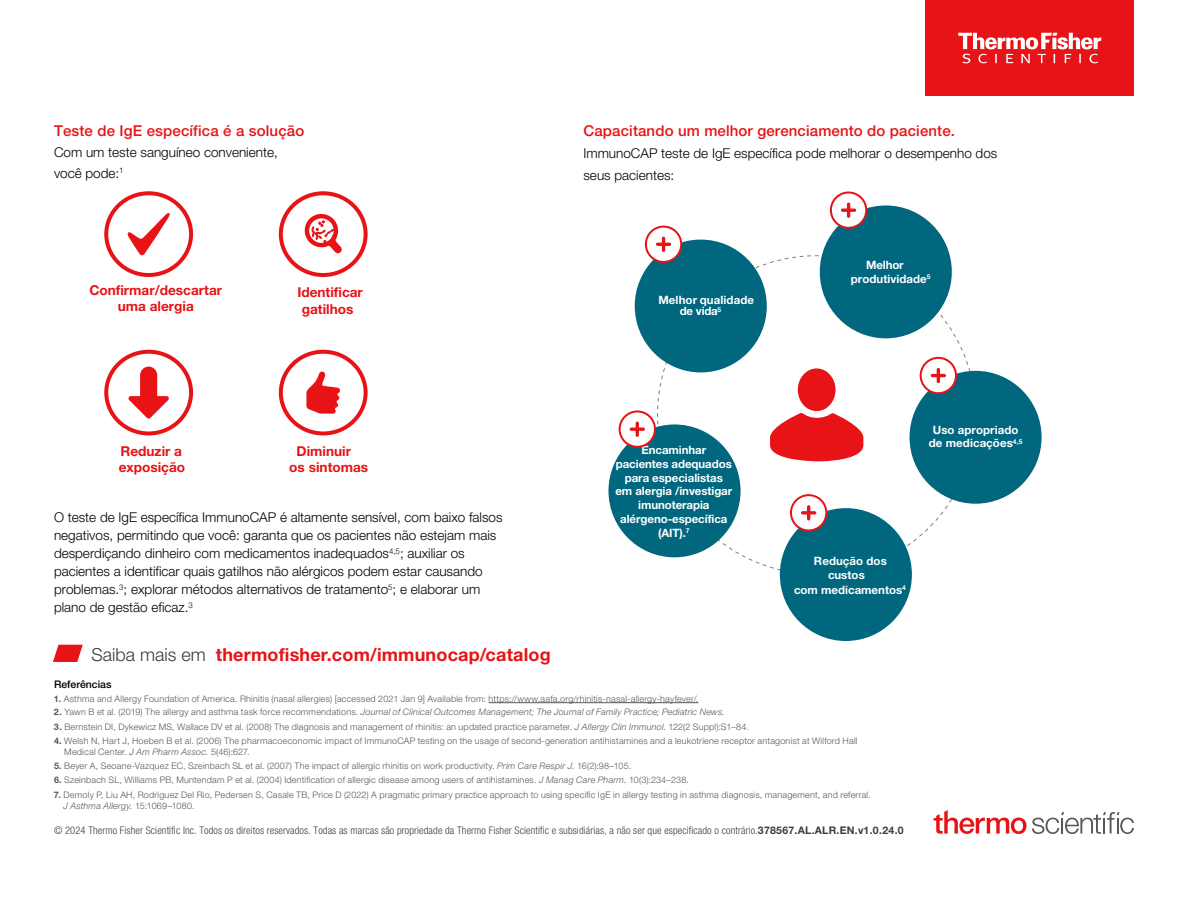
<style>
.page{position:relative;width:1188px;height:918px;background:#fff}
.page>*{position:absolute;margin:0;border:0;box-sizing:border-box;transform-origin:0 0}
.t1{font:700 18px "Helvetica Neue LTW1 G";letter-spacing:.01em;color:#e71316}
.t2{font:500 15px "Helvetica Neue LTW1 G";letter-spacing:.01em;color:#e71316}
.t3{font:700 13.65px/16.4px "Helvetica Neue LTW1 G";color:#e71316;text-align:center}
.t4{font:300 13.5px/18px "Helvetica Neue";color:#000}
.t5{font:300 13.5px/21.9px "Helvetica Neue LTW1 G";color:#000}
.t6{font:700 11.55px/13.8px "Helvetica Neue LTW1 G";letter-spacing:-.005em;color:#fff}
.t7{font:300 condensed 10.5px "Helvetica Neue LTW1 G";letter-spacing:.01em;color:#3c3c3b}
.t8{font:500 10.5px "Helvetica Neue LTW1 G";color:#000}
.t9{font:300 9px/10.8px "Helvetica Neue LTW1 G";letter-spacing:.025em;color:#575756}
.t10{font:italic 300 9px "Helvetica Neue LTW1 G";letter-spacing:.025em;color:#575756}
.s1{font-weight:300;color:#3c3c3b}
.s2{font-weight:700}
.s3{font-weight:700;font-style:normal}
.s4{font-style:normal}
.s5{font-style:italic}
.s6{font-weight:700;font-stretch:normal}
</style>
<div class="page">
<div style="left:926px;top:0;width:208px;height:96px;background:#e71316"></div>
<svg style="left:958px;top:33px;width:143px;height:30px"></svg>
<svg style="left:934px;top:810px;width:200px;height:24px"></svg>
<hr style="left:489px;top:702px;width:209px;height:1px;background:#575756">
<svg style="left:53px;top:645px;width:30px;height:17px"></svg>
<div style="left:279px;top:191px;width:89px;height:86px;border:4px solid #e71316;border-radius:50%"></div>
<svg style="left:304px;top:213px;width:38px;height:40px"></svg>
<div style="left:279px;top:350px;width:89px;height:85px;border:4px solid #e71316;border-radius:50%"></div>
<svg style="left:306px;top:371px;width:34px;height:43px"></svg>
<div style="left:104px;top:350px;width:89px;height:85px;border:4px solid #e71316;border-radius:50%"></div>
<svg style="left:129px;top:367px;width:40px;height:52px"></svg>
<div style="left:910px;top:371px;width:132px;height:133px;background:#00677f;border-radius:50%"></div>
<div style="left:780px;top:508px;width:132px;height:133px;background:#00677f;border-radius:50%"></div>
<div style="left:608px;top:424px;width:133px;height:133px;background:#00677f;border-radius:50%"></div>
<div style="left:635px;top:240px;width:132px;height:132px;background:#00677f;border-radius:50%"></div>
<div style="left:820px;top:205px;width:132px;height:133px;background:#00677f;border-radius:50%"></div>
<svg style="left:620px;top:411px;width:35px;height:36px"></svg>
<div style="left:619px;top:410px;width:37px;height:38px;border:2px solid #e71316;border-radius:50%"></div>
<svg style="left:631px;top:423px;width:12px;height:12px"></svg>
<div style="left:646px;top:227px;width:35px;height:35px;background:#fff;border-radius:50%"></div>
<div style="left:645px;top:226px;width:37px;height:37px;border:2px solid #e71316;border-radius:50%"></div>
<div style="left:831px;top:192px;width:35px;height:36px;background:#fff;border-radius:50%"></div>
<div style="left:830px;top:191px;width:37px;height:38px;border:2px solid #e71316;border-radius:50%"></div>
<svg style="left:843px;top:204px;width:12px;height:12px"></svg>
<svg style="left:657px;top:238px;width:320px;height:337px"></svg>
<div style="left:798px;top:368px;width:38px;height:43px;background:#e71316;border-radius:50%"></div>
<div style="left:104px;top:191px;width:89px;height:86px;border:4px solid #e71316;border-radius:50%"></div>
<svg style="left:127px;top:213px;width:43px;height:42px"></svg>
<h2 class="t2" style="left:54px;top:121px;width:252px">Teste de IgE específica é a solução</h2>
<h3 class="t5" style="left:54px;top:142px;width:225px;line-height:20.7px">Com um teste sanguíneo conveniente, você pode:<sup>1</sup></h3>
<h3 class="t3" style="left:89px;top:282px;width:134px">Confirmar/descartar uma alergia</h3>
<h3 class="t3" style="left:297px;top:284px;width:67px">Identificar gatilhos</h3>
<h2 class="t2" style="left:584px;top:121px;width:373px">Capacitando um melhor gerenciamento do paciente.</h2>
<h3 class="t5" style="left:584px;top:143px;width:415px">ImmunoCAP teste de IgE específica pode melhorar o desempenho dos seus pacientes:</h3>
<p class="t6" style="left:680px;top:294px;width:76px;line-height:11.2px;text-indent:-21px">Melhor qualidade de vida<sup>5</sup></p>
<p class="t6" style="left:851px;top:258px;width:81px;text-indent:15px">Melhor produtividade<sup>5</sup></p>
<h3 class="t3" style="left:119px;top:443px;width:68px;text-align:left">Reduzir a exposição</h3>
<h3 class="t3" style="left:289px;top:443px;width:80px;text-align:left;text-indent:7px">Diminuir os sintomas</h3>
<p class="t4" style="left:54px;top:508px;width:450px">O teste de IgE específica ImmunoCAP é altamente sensível, com baixo falsos negativos, permitindo que você: garanta que os pacientes não estejam mais desperdiçando dinheiro com medicamentos inadequados<sup>4,5</sup>; auxiliar os pacientes a identificar quais gatilhos não alérgicos podem estar causando problemas.<sup>3</sup>; explorar métodos alternativos de tratamento<sup>5</sup>; e elaborar um plano de gestão eficaz.<sup>3</sup></p>
<h1 class="t1" style="left:92px;top:643px;width:461px"><span class="s1">Saiba mais em</span> thermofisher.com/immunocap/catalog</h1>
<p class="t6" style="left:615px;top:443px;width:118px;text-align:center">Encaminhar pacientes adequados para especialistas em alergia /investigar imunoterapia alérgeno-específica (AIT).<sup>7</sup></p>
<p class="t6" style="left:929px;top:422px;width:95px;text-align:center">Uso apropriado de medicações<sup>4,5</sup></p>
<p class="t6" style="left:828px;top:554px;width:60px;text-indent:-14px">Redução dos custos</p>
<p class="t6" style="left:794px;top:583px;width:113px">com medicamentos<sup>4</sup></p>
<p class="t8" style="left:54px;top:678px;width:59px">Referências</p>
<p class="t9" style="left:54px;top:693px;width:646px"><span class="s2">1.</span> Asthma and Allergy Foundation of America. Rhinitis (nasal allergies) [accessed 2021 Jan 9] Available from: https://www.aafa.org/rhinitis-nasal-allergy-hayfever/.</p>
<p class="t10" style="left:54px;top:707px;width:673px"><span class="s3">2.</span> <span class="s4">Yawn B et al. (2019) The allergy and asthma task force recommendations.</span> Journal of Clinical Outcomes Management; The Journal of Family Practice; Pediatric News.</p>
<p class="t9" style="left:54px;top:721px;width:696px"><span class="s2">3.</span> Bernstein DI, Dykewicz MS, Wallace DV et al. (2008) The diagnosis and management of rhinitis: an updated practice parameter. <span class="s5">J Allergy Clin Immunol</span>. 122(2 Suppl):S1–84.</p>
<p class="t9" style="left:64px;top:735px;width:795px;text-indent:-10px"><span class="s2">4.</span> Welsh N, Hart J, Hoeben B et al. (2006) The pharmacoeconomic impact of ImmunoCAP testing on the usage of second-generation antihistamines and a leukotriene receptor antagonist at Wilford Hall<br>Medical Center. <span class="s5">J Am Pharm Assoc.</span> 5(46):627.</p>
<p class="t9" style="left:54px;top:760px;width:579px"><span class="s2">5.</span> Beyer A, Seoane-Vazquez EC, Szeinbach SL et al. (2007) The impact of allergic rhinitis on work productivity. <span class="s5">Prim Care Respir J.</span> 16(2):98–105.</p>
<p class="t9" style="left:54px;top:775px;width:637px"><span class="s2">6.</span> Szeinbach SL, Williams PB, Muntendam P et al. (2004) Identification of allergic disease among users of antihistamines. <span class="s5">J Manag Care Pharm.</span> 10(3):234–238.</p>
<p class="t9" style="left:64px;top:789px;width:809px;text-indent:-10px"><span class="s2">7.</span> Demoly P, Liu AH, Rodriguez Del Rio, Pedersen S, Casale TB, Price D (2022) A pragmatic primary practice approach to using specific IgE in allergy testing in asthma diagnosis, management, and referral.<br><span class="s5">J Asthma Allergy.</span> 15:1069–1080.</p>
<p class="t7" style="left:54px;top:825px;width:851px">© 2024 Thermo Fisher Scientific Inc. Todos os direitos reservados. Todas as marcas são propriedade da Thermo Fisher Scientific e subsidiárias, a não ser que especificado o contrário.<span class="s6">378567.AL.ALR.EN.v1.0.24.0</span></p>
</div>
